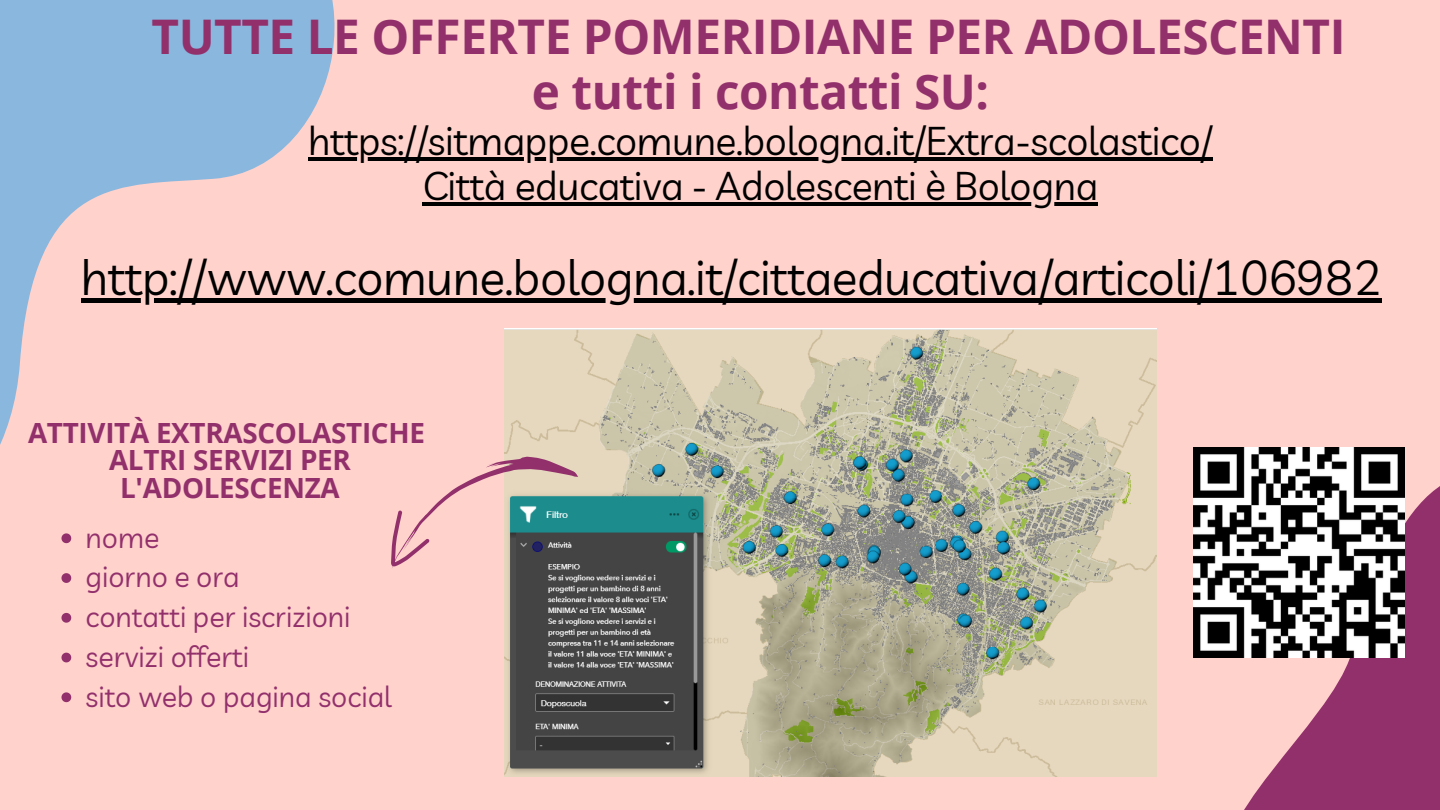
<style>
.page{position:relative;width:1440px;height:810px;background:#ffd2cc}
.page>*{position:absolute;margin:0;border:0;box-sizing:border-box;transform-origin:0 0}
.t1{font:48px "Livvic";letter-spacing:-.01em;color:#000}
.t2{font:700 47.7px/54.8px "Open Sans";letter-spacing:-.01em;color:#92306c;text-align:center}
.t3{font:39.2px/45px "Livvic";letter-spacing:-.01em;color:#000;text-align:center}
.t4{font:28.6px/39.8px "Livvic";color:#92306c}
.t5{font:700 27.8px/27.8px "Open Sans";letter-spacing:-.01em;color:#92306c;text-align:center}
</style>
<div class="page">
<svg style="left:0;top:0;width:543px;height:619px"></svg>
<svg style="left:1060px;top:447px;width:380px;height:363px"></svg>
<img style="left:1193px;top:447px;width:211px;height:211px">
<img style="left:504px;top:329px;width:653px;height:447px">
<svg style="left:369px;top:423px;width:221px;height:146px"></svg>
<hr style="left:308px;top:157px;width:904px;height:4px;background:#000">
<hr style="left:423px;top:202px;width:675px;height:4px;background:#000">
<div style="left:81px;top:298px;width:1301px;height:5px;background:#000"></div>
<svg style="left:61px;top:533px;width:10px;height:10px"></svg>
<svg style="left:61px;top:573px;width:10px;height:10px"></svg>
<svg style="left:61px;top:613px;width:10px;height:10px"></svg>
<svg style="left:61px;top:653px;width:10px;height:9px"></svg>
<svg style="left:61px;top:692px;width:10px;height:10px"></svg>
<p class="t2" style="left:152px;top:9px;width:1196px">TUTTE LE OFFERTE POMERIDIANE PER ADOLESCENTI e tutti i contatti SU:</p>
<p class="t3" style="left:308px;top:118px;width:906px">https://sitmappe.comune.bologna.it/Extra-scolastico/<br>Città educativa - Adolescenti è Bologna</p>
<p class="t1" style="left:81px;top:247px;width:1303px">http://www.comune.bologna.it/cittaeducativa/articoli/106982</p>
<p class="t5" style="left:28px;top:418px;width:398px">ATTIVITÀ EXTRASCOLASTICHE<br>ALTRI SERVIZI PER<br>L'ADOLESCENZA</p>
<p class="t4" style="left:85px;top:517px;width:308px">nome<br>giorno e ora<br>contatti per iscrizioni servizi offerti<br>sito web o pagina social</p>
</div>
